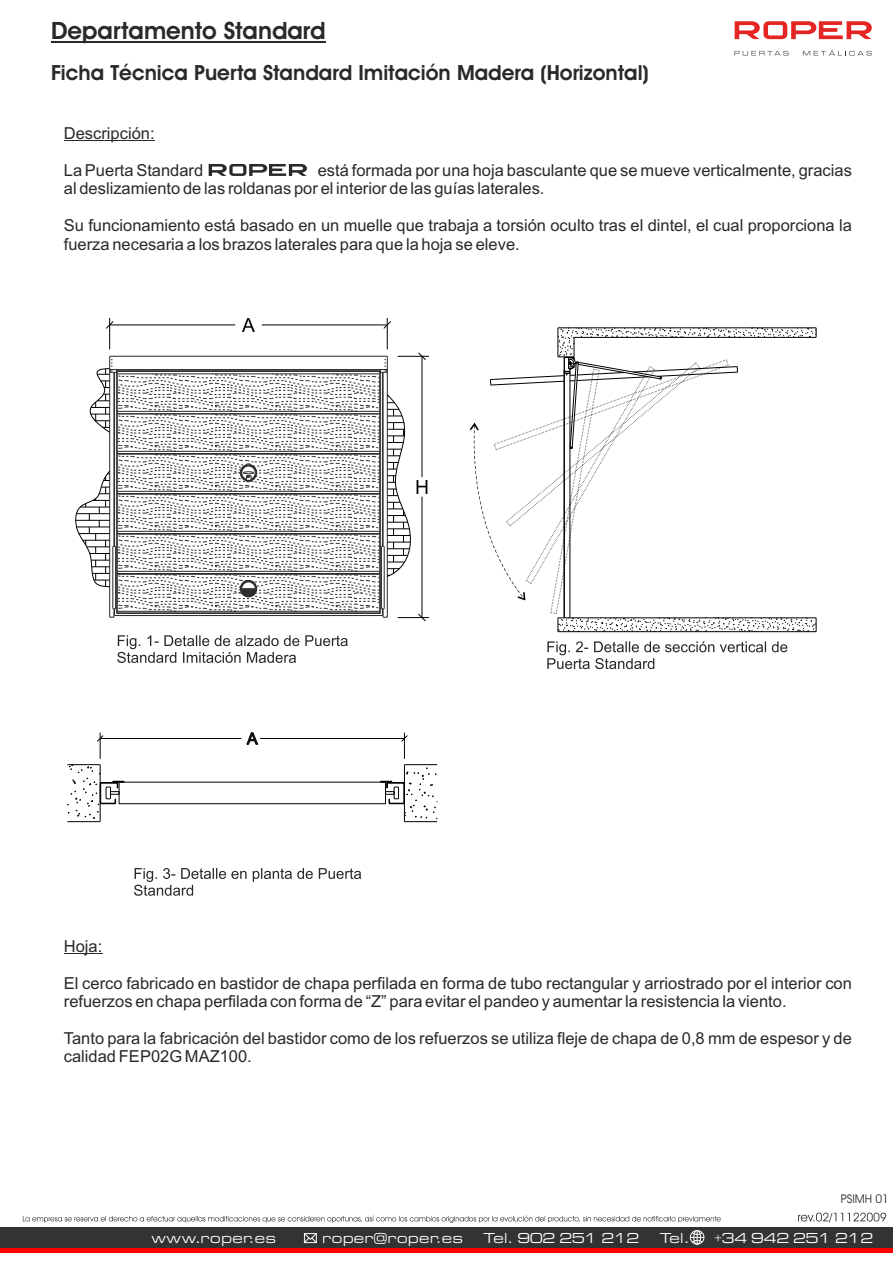
<style>
.page{position:relative;width:893px;height:1263px;background:#fff}
.page>*{position:absolute;margin:0;border:0;box-sizing:border-box;transform-origin:0 0}
.t1{font:600 24px "Avant Garde IT Cby BT";color:#292929}
.t2{font:600 21px "Avant Garde IT Cby BT";color:#292929}
.t3{font:16.5px/18.5px "Arial";color:#292929}
.t4{font:15px "Eurostile Extended Roman DTC";color:#fff}
.t5{font:12px "Avant Garde IT Cby BT";color:#292929}
</style>
<div class="page">
<div style="left:0;top:1227px;width:893px;height:21px;background:#333"></div>
<svg style="left:735px;top:21px;width:137px;height:18px"></svg>
<svg style="left:734px;top:51px;width:55px;height:5px"></svg>
<svg style="left:803px;top:50px;width:69px;height:6px"></svg>
<div style="left:0;top:1248px;width:893px;height:5px;background:#f00"></div>
<svg style="left:690px;top:1230px;width:14px;height:14px"></svg>
<svg style="left:304px;top:1233px;width:13px;height:10px"></svg>
<hr style="left:51px;top:41px;width:275px;height:1px;background:#292929">
<svg style="left:23px;top:1215px;width:698px;height:8px"></svg>
<hr style="left:64px;top:141px;width:91px;height:1px;background:#292929">
<hr style="left:64px;top:953px;width:38px;height:1px;background:#292929">
<svg style="left:209px;top:164px;width:98px;height:12px"></svg>
<svg style="left:547px;top:641px;width:240px;height:28px"></svg>
<svg style="left:470px;top:328px;width:347px;height:305px"></svg>
<svg style="left:134px;top:868px;width:227px;height:28px"></svg>
<svg style="left:247px;top:732px;width:11px;height:12px"></svg>
<hr style="left:404px;top:765px;width:1px;height:57px;background:#000">
<hr style="left:260px;top:738px;width:144px;height:1px;background:#000">
<hr style="left:404px;top:764px;width:33px;height:1px;background:#000">
<svg style="left:401px;top:733px;width:7px;height:26px"></svg>
<hr style="left:404px;top:821px;width:33px;height:1px;background:#000">
<hr style="left:100px;top:765px;width:1px;height:57px;background:#000">
<hr style="left:100px;top:738px;width:141px;height:1px;background:#000">
<hr style="left:67px;top:821px;width:33px;height:1px;background:#000">
<div style="left:119px;top:782px;width:267px;height:22px;border:1px solid #000"></div>
<svg style="left:67px;top:733px;width:57px;height:86px"></svg>
<svg style="left:381px;top:767px;width:57px;height:52px"></svg>
<svg style="left:117px;top:635px;width:231px;height:28px"></svg>
<hr style="left:110px;top:325px;width:120px;height:1px;background:#000">
<hr style="left:109px;top:318px;width:1px;height:31px;background:#000">
<svg style="left:106px;top:321px;width:7px;height:8px"></svg>
<hr style="left:387px;top:318px;width:1px;height:31px;background:#000">
<hr style="left:262px;top:325px;width:125px;height:1px;background:#000">
<svg style="left:383px;top:321px;width:8px;height:8px"></svg>
<svg style="left:242px;top:318px;width:13px;height:14px"></svg>
<hr style="left:398px;top:617px;width:31px;height:1px;background:#000">
<hr style="left:398px;top:356px;width:31px;height:1px;background:#000">
<svg style="left:75px;top:352px;width:352px;height:269px"></svg>
<svg style="left:798px;top:1212px;width:88px;height:10px"></svg>
<h1 class="t1" style="left:51px;top:21px;width:276px">Departamento Standard</h1>
<p class="t2" style="left:51px;top:64px;width:599px">Ficha Técnica Puerta Standard Imitación Madera (Horizontal)</p>
<p class="t3" style="left:64px;top:126px;width:92px">Descripción:</p>
<p class="t3" style="left:64px;top:162px;width:141px">La Puerta Standard</p>
<p class="t3" style="left:64px;top:162px;width:790px;text-indent:254px">está formada por una hoja basculante que se mueve verticalmente, gracias al deslizamiento de las roldanas por el interior de las guías laterales.</p>
<p class="t3" style="left:64px;top:218px;width:790px">Su funcionamiento está basado en un muelle que trabaja a torsión oculto tras el dintel, el cual proporciona la fuerza necesaria a los brazos laterales para que la hoja se eleve.</p>
<p class="t3" style="left:64px;top:938px;width:40px">Hoja:</p>
<p class="t3" style="left:64px;top:975px;width:790px">El cerco fabricado en bastidor de chapa perfilada en forma de tubo rectangular y arriostrado por el interior con refuerzos en chapa perfilada con forma de “Z” para evitar el pandeo y aumentar la resistencia la viento.</p>
<p class="t3" style="left:64px;top:1030px;width:790px">Tanto para la fabricación del bastidor como de los refuerzos se utiliza fleje de chapa de 0,8 mm de espesor y de calidad FEP02G MAZ100.</p>
<p class="t5" style="left:841px;top:1193px;width:50px">PSIMH 01</p>
<p class="t4" style="left:152px;top:1232px;width:126px">www.roper.es</p>
<p class="t4" style="left:322px;top:1232px;width:142px">roper@roper.es</p>
<p class="t4" style="left:484px;top:1232px;width:157px">Tel. 902 251 212</p>
<p class="t4" style="left:660px;top:1232px;width:31px">Tel.</p>
<p class="t4" style="left:714px;top:1232px;width:160px">+34 942 251 212</p>
</div>
